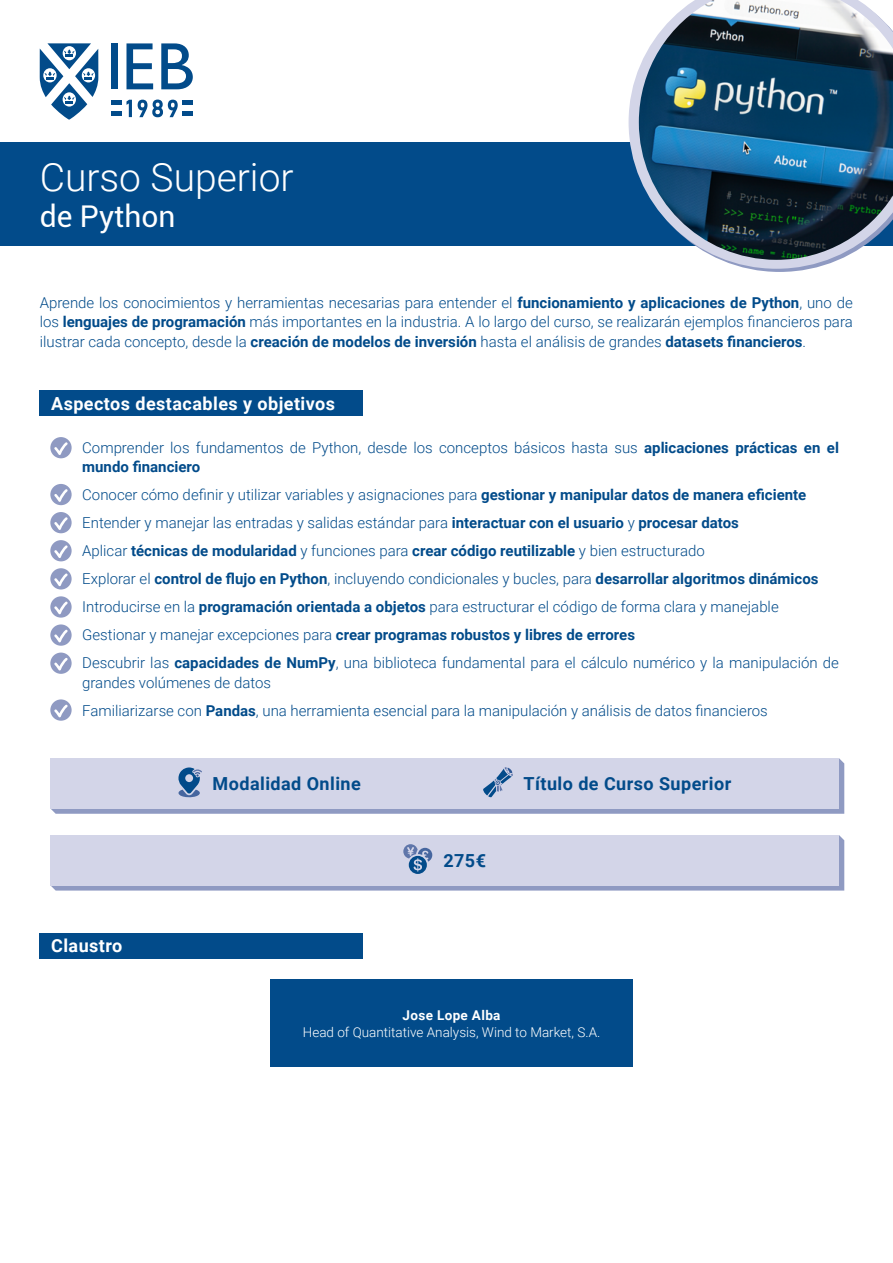
<style>
.page{position:relative;width:893px;height:1263px;background:#fff}
.page>*{position:absolute;margin:0;border:0;box-sizing:border-box;transform-origin:0 0}
.t1{font:300 39px "Roboto";color:#fff}
.t2{font:30px "Roboto";color:#fff}
.t3{font:700 18px "Roboto";letter-spacing:.025em;color:#024b8a}
.t4{font:700 18px "Roboto";letter-spacing:.025em;color:#fff}
.t5{font:300 15px/28px "Roboto";color:#024b8a}
.t6{font:300 13.5px "Roboto";color:#fff}
.t7{font:700 13.5px "Roboto";letter-spacing:.025em;color:#fff}
.s1{font-weight:700}
</style>
<div class="page">
<div style="left:0;top:142px;width:893px;height:104px;background:#024b8a"></div>
<svg style="left:629px;top:69px;width:209px;height:200px"></svg>
<img style="left:639px;top:0;width:254px;height:260px">
<div style="left:50px;top:437px;width:22px;height:21px;background:#8f9ac2;border-radius:50%"></div>
<svg style="left:54px;top:442px;width:14px;height:13px"></svg>
<div style="left:50px;top:512px;width:22px;height:21px;background:#8f9ac2;border-radius:50%"></div>
<svg style="left:54px;top:517px;width:14px;height:13px"></svg>
<div style="left:50px;top:540px;width:22px;height:21px;background:#8f9ac2;border-radius:50%"></div>
<svg style="left:54px;top:545px;width:14px;height:13px"></svg>
<div style="left:50px;top:568px;width:22px;height:21px;background:#8f9ac2;border-radius:50%"></div>
<svg style="left:54px;top:573px;width:14px;height:13px"></svg>
<svg style="left:50px;top:624px;width:22px;height:22px"></svg>
<svg style="left:54px;top:630px;width:14px;height:12px"></svg>
<svg style="left:50px;top:596px;width:22px;height:22px"></svg>
<svg style="left:54px;top:602px;width:14px;height:12px"></svg>
<svg style="left:50px;top:652px;width:22px;height:22px"></svg>
<svg style="left:54px;top:658px;width:14px;height:12px"></svg>
<svg style="left:50px;top:699px;width:22px;height:22px"></svg>
<svg style="left:54px;top:705px;width:14px;height:12px"></svg>
<div style="left:50px;top:484px;width:22px;height:21px;background:#8f9ac2;border-radius:50%"></div>
<svg style="left:54px;top:489px;width:14px;height:13px"></svg>
<div style="left:40px;top:390px;width:323px;height:26px;background:#024b8a"></div>
<div style="left:270px;top:980px;width:363px;height:87px;background:#024b8a"></div>
<div style="left:40px;top:933px;width:323px;height:25px;background:#024b8a"></div>
<svg style="left:50px;top:758px;width:794px;height:56px;background:#cacde3"></svg>
<svg style="left:50px;top:835px;width:794px;height:55px;background:#cccfe4"></svg>
<div style="left:111px;top:43px;width:7px;height:46px;background:#024b8a"></div>
<svg style="left:126px;top:43px;width:27px;height:46px"></svg>
<svg style="left:161px;top:43px;width:32px;height:46px"></svg>
<svg style="left:40px;top:43px;width:58px;height:77px"></svg>
<div style="left:182px;top:100px;width:11px;height:5px;background:#024b8a"></div>
<hr style="left:182px;top:112px;width:11px;height:4px;background:#024b8a">
<div style="left:111px;top:100px;width:11px;height:5px;background:#024b8a"></div>
<hr style="left:111px;top:112px;width:11px;height:4px;background:#024b8a">
<svg style="left:126px;top:100px;width:6px;height:17px"></svg>
<svg style="left:138px;top:100px;width:40px;height:17px"></svg>
<h1 class="t1" style="left:40px;top:149px;width:255px">Curso Superior</h1>
<h2 class="t2" style="left:40px;top:195px;width:137px">de Python</h2>
<p class="t5" style="left:40px;top:292px;width:815px;line-height:19.5px;text-align:justify">Aprende los conocimientos y herramientas necesarias para entender el <span class="s1">funcionamiento y aplicaciones de Python</span>, uno de los <span class="s1">lenguajes de programación</span> más importantes en la industria. A lo largo del curso, se realizarán ejemplos financieros para ilustrar cada concepto, desde la <span class="s1">creación de modelos de inversión</span> hasta el análisis de grandes <span class="s1">datasets financieros</span>.</p>
<p class="t4" style="left:51px;top:391px;width:286px">Aspectos destacables y objetivos</p>
<p class="t5" style="left:82px;top:437px;width:758px;line-height:19.5px">Comprender los fundamentos de Python, desde los conceptos básicos hasta sus <span class="s1">aplicaciones prácticas en el mundo financiero</span></p>
<p class="t5" style="left:82px;top:480px;width:758px">Conocer cómo definir y utilizar variables y asignaciones para <span class="s1">gestionar y manipular datos de manera eficiente </span>Entender y manejar las entradas y salidas estándar para <span class="s1">interactuar con el usuario</span> y <span class="s1">procesar datos<br></span>Aplicar <span class="s1">técnicas de modularidad</span> y funciones para <span class="s1">crear código reutilizable</span> y bien estructurado<br>Explorar el <span class="s1">control de flujo en Python</span>, incluyendo condicionales y bucles, para <span class="s1">desarrollar algoritmos dinámicos </span>Introducirse en la <span class="s1">programación orientada a objetos</span> para estructurar el código de forma clara y manejable Gestionar y manejar excepciones para <span class="s1">crear programas robustos y libres de errores<br></span>Descubrir las <span class="s1">capacidades de NumPy</span>, una biblioteca fundamental para el cálculo numérico y la manipulación de</p>
<p class="t5" style="left:82px;top:668px;width:687px">grandes volúmenes de datos<br>Familiarizarse con <span class="s1">Pandas</span>, una herramienta esencial para la manipulación y análisis de datos financieros</p>
<p class="t3" style="left:213px;top:771px;width:150px">Modalidad Online</p>
<p class="t3" style="left:523px;top:771px;width:209px">Título de Curso Superior</p>
<p class="t4" style="left:51px;top:933px;width:73px">Claustro</p>
<p class="t3" style="left:443px;top:848px;width:44px">275€</p>
<p class="t7" style="left:403px;top:1006px;width:99px">Jose Lope Alba</p>
<p class="t6" style="left:303px;top:1022px;width:299px">Head of Quantitative Analysis, Wind to Market, S.A.</p>
</div>
